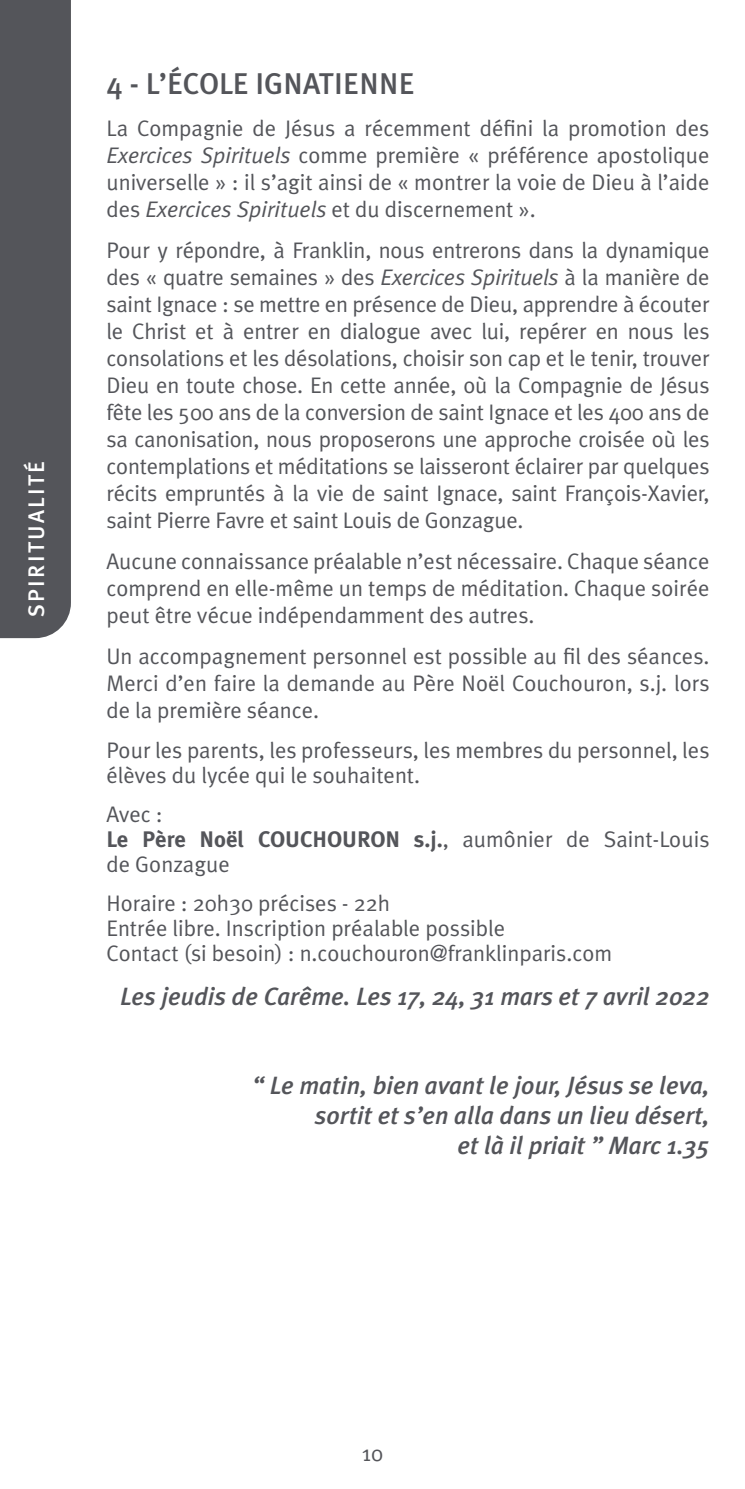
<style>
.page{position:relative;width:745px;height:1489px;background:#fff}
.page>*{position:absolute;margin:0;border:0;box-sizing:border-box;transform-origin:0 0}
.t1{font:500 30px "Meta Plus";letter-spacing:.005em;color:#54555a}
.t2{font:italic 500 25px/30px "Meta Plus";color:#54555a;text-align:right}
.t3{font:22.5px/27px "Meta Plus Normal";color:#54555a;text-align:justify}
.t4{font:700 22.5px "Meta Plus";color:#54555a}
.t5{font:500 22.5px "Meta Plus";letter-spacing:.1em;color:#fff}
.s1{font-style:italic}
.s2{font-family:"Meta Plus Normal";font-weight:400}
</style>
<div class="page">
<div style="left:0;top:0;width:71px;height:638px;background:#54555a"></div>
<p class="t5" style="left:23px;top:617px;width:158px;rotate:-90deg">SPIRITUALITÉ</p>
<h1 class="t1" style="left:106px;top:67px;width:309px">4 - L’ÉCOLE IGNATIENNE</h1>
<p class="t3" style="left:106px;top:114px;width:604px">La Compagnie de Jésus a récemment défini la promotion des <span class="s1">Exercices Spirituels</span> comme première « préférence apostolique universelle » : il s’agit ainsi de « montrer la voie de Dieu à l’aide des <span class="s1">Exercices Spirituels</span> et du discernement ».</p>
<p class="t3" style="left:106px;top:236px;width:604px">Pour y répondre, à Franklin, nous entrerons dans la dynamique des « quatre semaines » des <span class="s1">Exercices Spirituels</span> à la manière de saint Ignace : se mettre en présence de Dieu, apprendre à écouter le Christ et à entrer en dialogue avec lui, repérer en nous les consolations et les désolations, choisir son cap et le tenir, trouver Dieu en toute chose. En cette année, où la Compagnie de Jésus fête les 500 ans de la conversion de saint Ignace et les 400 ans de sa canonisation, nous proposerons une approche croisée où les contemplations et méditations se laisseront éclairer par quelques récits empruntés à la vie de saint Ignace, saint François-Xavier, saint Pierre Favre et saint Louis de Gonzague.</p>
<p class="t3" style="left:106px;top:547px;width:604px">Aucune connaissance préalable n’est nécessaire. Chaque séance comprend en elle-même un temps de méditation. Chaque soirée peut être vécue indépendamment des autres.</p>
<p class="t3" style="left:106px;top:643px;width:604px">Un accompagnement personnel est possible au fil des séances.<br>Merci d’en faire la demande au Père Noël Couchouron, s.j. lors de la première séance.</p>
<p class="t3" style="left:106px;top:737px;width:604px;line-height:25px">Pour les parents, les professeurs, les membres du personnel, les élèves du lycée qui le souhaitent.</p>
<p class="t3" style="left:106px;top:800px;width:58px">Avec :</p>
<p class="t4" style="left:106px;top:826px;width:604px">Le Père Noël COUCHOURON s.j.<span class="s2">, aumônier de Saint-Louis</span></p>
<p class="t3" style="left:106px;top:844px;width:285px;line-height:39.2px">de Gonzague<br>Horaire : 20h30 précises - 22h</p>
<p class="t3" style="left:106px;top:915px;width:507px;line-height:25px">Entrée libre. Inscription préalable possible<br>Contact (si besoin) : n.couchouron@franklinparis.com</p>
<p class="t2" style="left:120px;top:981px;width:590px">Les jeudis de Carême. Les 17, 24, 31 mars et 7 avril 2022</p>
<p class="t2" style="left:252px;top:1069px;width:458px">“ Le matin, bien avant le jour, Jésus se leva, sortit et s’en alla dans un lieu désert,<br>et là il priait ” Marc 1.35</p>
<p class="t3" style="left:361px;top:1438px;width:23px">10</p>
</div>
